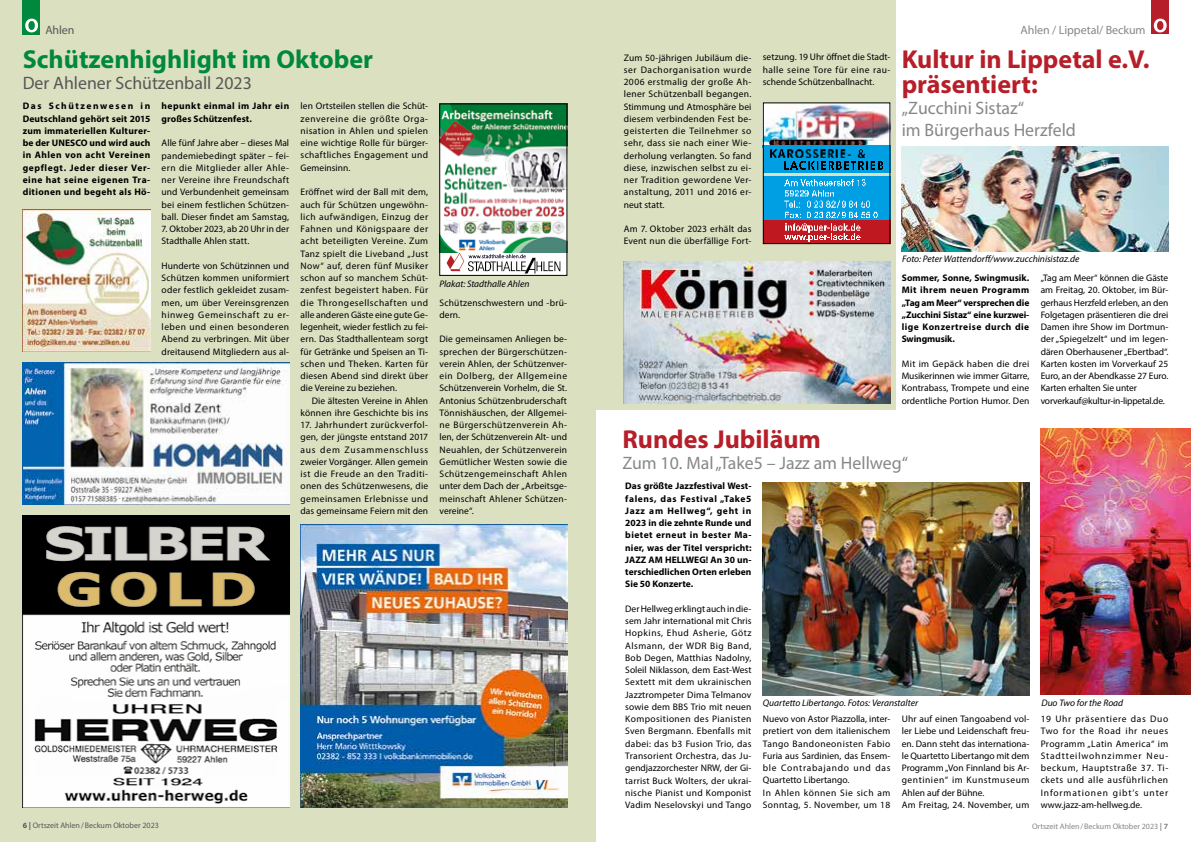
<style>
.page{position:relative;width:1191px;height:842px;background:#fff}
.page>*{position:absolute;margin:0;border:0;box-sizing:border-box;transform-origin:0 0}
.t1{font:700 26px/25px "Myriad Pro";color:#b61f29}
.t2{font:700 26px "Myriad Pro";color:#00893e}
.t3{font:18px/21.6px "Myriad Pro";color:#878787}
.t4{font:18px "Myriad Pro";color:#575756}
.t5{font:12px "Myriad Pro";letter-spacing:-.005em;color:#878787}
.t6{font:12px "Myriad Pro";letter-spacing:-.01em;color:#575756}
.t7{font:9.5px/12.3px "Myriad Pro";letter-spacing:.01em;color:#000;text-align:justify}
.t8{font:700 9.5px/12.3px "Myriad Pro";letter-spacing:.02em;color:#000;text-align:justify}
.t9{font:9.5px/12.3px "Myriad Pro";letter-spacing:-.01em;color:#000}
.t10{font:italic 9.5px "Myriad Pro";color:#000}
.t11{font:700 9.5px/12.3px "Myriad Pro";letter-spacing:.045em;color:#000}
.t12{font:8px "Myriad Pro";color:#575756}
.t13{font:8px "Myriad Pro";color:#878787}
.s1{font-weight:700}
</style>
<div class="page">
<div style="left:1151px;top:0;width:17px;height:34px;background:#b61f29"></div>
<svg style="left:1153px;top:19px;width:13px;height:13px"></svg>
<div style="left:0;top:0;width:595px;height:842px;background:#dbe0c1"></div>
<div style="left:593px;top:0;width:303px;height:410px;background:#dbe0c1"></div>
<div style="left:23px;top:0;width:17px;height:34px;background:#00893e"></div>
<svg style="left:25px;top:19px;width:13px;height:13px"></svg>
<img style="left:23px;top:516px;width:266px;height:292px">
<img style="left:624px;top:261px;width:266px;height:142px">
<img style="left:23px;top:210px;width:127px;height:142px">
<div style="left:763px;top:146px;width:127px;height:27px;background:#009fe3"></div>
<div style="left:763px;top:176px;width:127px;height:45px;background:#009fe3"></div>
<img style="left:765px;top:104px;width:123px;height:42px">
<img style="left:770px;top:149px;width:95px;height:9px">
<img style="left:784px;top:161px;width:99px;height:9px">
<div style="left:763px;top:221px;width:127px;height:23px;background:#c01821"></div>
<img style="left:784px;top:179px;width:94px;height:39px">
<img style="left:784px;top:233px;width:77px;height:9px">
<img style="left:785px;top:223px;width:76px;height:10px">
<div style="left:763px;top:102px;width:127px;height:142px;border:1px solid #000"></div>
<img style="left:23px;top:363px;width:266px;height:142px">
<div style="left:440px;top:253px;width:127px;height:22px;background:#fff"></div>
<img style="left:446px;top:253px;width:115px;height:21px">
<img style="left:441px;top:106px;width:124px;height:147px">
<div style="left:439px;top:104px;width:128px;height:172px;border:1px solid #000"></div>
<img style="left:763px;top:483px;width:266px;height:212px">
<img style="left:1040px;top:429px;width:151px;height:265px">
<img style="left:902px;top:146px;width:266px;height:105px">
<img style="left:300px;top:524px;width:267px;height:284px">
<p class="t6" style="left:45px;top:22px;width:31px">Ahlen</p>
<p class="t5" style="left:1020px;top:22px;width:126px">Ahlen / Lippetal/ Beckum</p>
<h1 class="t2" style="left:23px;top:42px;width:352px">Schützenhighlight im Oktober</h1>
<h2 class="t4" style="left:23px;top:72px;width:231px">Der Ahlener Schützenball 2023</h2>
<p class="t8" style="left:23px;top:100px;width:129px">Das Schützenwesen in Deutschland gehört seit 2015 zum immateriellen Kulturer&shy;be der UNESCO und wird auch in Ahlen von acht Vereinen gepflegt. Jeder dieser Ver&shy;eine hat seine eigenen Tra&shy;ditionen und begeht als Hö-</p>
<p class="t11" style="left:162px;top:100px;width:129px">hepunkt einmal im Jahr ein großes Schützenfest.</p>
<h1 class="t1" style="left:901px;top:46px;width:249px">Kultur in Lippetal e.V. präsentiert:</h1>
<h2 class="t3" style="left:901px;top:97px;width:176px">„Zucchini Sistaz“<br>im Bürgerhaus Herzfeld</h2>
<p class="t7" style="left:763px;top:51px;width:129px">setzung. 19 Uhr öffnet die Stadt&shy;halle seine Tore für eine rau&shy;schende Schützenballnacht.</p>
<p class="t7" style="left:624px;top:51px;width:129px">Zum 50-jährigen Jubiläum die&shy;ser Dachorganisation wurde 2006 erstmalig der große Ah&shy;lener Schützenball begangen.<br>Stimmung und Atmosphäre bei diesem verbindenden Fest be&shy;geisterten die Teilnehmer so sehr, dass sie nach einer Wie&shy;derholung verlangten. So fand diese, inzwischen selbst zu ei&shy;ner Tradition gewordene Ver&shy;anstaltung, 2011 und 2016 er&shy;neut statt.</p>
<p class="t7" style="left:624px;top:223px;width:129px">Am 7. Oktober 2023 erhält das<br>Event nun die überfällige Fort-</p>
<p class="t7" style="left:300px;top:100px;width:129px">len Ortsteilen stellen die Schüt&shy;zenvereine die größte Orga&shy;nisation in Ahlen und spielen eine wichtige Rolle für bürger&shy;schaftliches Engagement und Gemeinsinn.</p>
<p class="t7" style="left:300px;top:186px;width:129px">Eröffnet wird der Ball mit dem, auch für Schützen ungewöhn&shy;lich aufwändigen, Einzug der Fahnen und Königspaare der acht beteiligten Vereine. Zum Tanz spielt die Liveband „Just Now“ auf, deren fünf Musiker schon auf so manchem Schüt&shy;zenfest begeistert haben. Für die Throngesellschaften und alle anderen Gäste eine gute Ge&shy;legenheit, wieder festlich zu fei&shy;ern. Das Stadthallenteam sorgt für Getränke und Speisen an Ti&shy;schen und Theken. Karten für diesen Abend sind direkt über die Vereine zu beziehen.</p>
<p class="t7" style="left:300px;top:394px;width:129px;text-align:right">Die ältesten Vereine in Ahlen können ihre Geschichte bis ins</p>
<p class="t7" style="left:300px;top:419px;width:129px">17. Jahrhundert zurückverfol&shy;gen, der jüngste entstand 2017 aus dem Zusammenschluss zweier Vorgänger. Allen gemein ist die Freude an den Traditi&shy;onen des Schützenwesens, die gemeinsamen Erlebnisse und das gemeinsame Feiern mit den</p>
<p class="t7" style="left:162px;top:137px;width:129px">Alle fünf Jahre aber – dieses Mal pandemiebedingt später – fei&shy;ern die Mitglieder aller Ahle&shy;ner Vereine ihre Freundschaft und Verbundenheit gemeinsam bei einem festlichen Schützen&shy;ball. Dieser findet am Samstag,</p>
<p class="t7" style="left:162px;top:223px;width:129px">7. Oktober 2023, ab 20 Uhr in der<br>Stadthalle Ahlen statt.</p>
<p class="t7" style="left:162px;top:259px;width:129px">Hunderte von Schützinnen und Schützen kommen uniformiert oder festlich gekleidet zusam&shy;men, um über Vereinsgrenzen hinweg Gemeinschaft zu er&shy;leben und einen besonderen Abend zu verbringen. Mit über dreitausend Mitgliedern aus al-</p>
<p class="t10" style="left:902px;top:253px;width:179px">Foto: Peter Wattendorff/www.zucchinisistaz.de</p>
<p class="t9" style="left:1040px;top:272px;width:129px">„Tag am Meer“ können die Gäste am Freitag, 20. Oktober, im Bür&shy;gerhaus Herzfeld erleben, an den<br>Folgetagen präsentieren die drei<br>Damen ihre Show im Dortmun&shy;der „Spiegelzelt“ und im legen&shy;dären Oberhausener „Ebertbad“.<br>Karten kosten im Vorverkauf 25<br>Euro, an der Abendkasse 27 Euro.<br>Karten erhalten Sie unter vorverkauf@kultur-in-lippetal.de.</p>
<p class="t8" style="left:901px;top:271px;width:129px">Sommer, Sonne, Swingmusik.<br>Mit ihrem neuen Programm „Tag am Meer“ versprechen die „Zucchini Sistaz“ eine kurzwei&shy;lige Konzertreise durch die Swingmusik.</p>
<p class="t7" style="left:901px;top:357px;width:129px">Mit im Gepäck haben die drei Musikerinnen wie immer Gitarre, Kontrabass, Trompete und eine ordentliche Portion Humor. Den</p>
<p class="t10" style="left:439px;top:278px;width:92px">Plakat: Stadthalle Ahlen</p>
<p class="t7" style="left:439px;top:296px;width:129px">Schützenschwestern und -brü&shy;dern.</p>
<p class="t7" style="left:439px;top:333px;width:129px">Die gemeinsamen Anliegen be&shy;sprechen der Bürgerschützen&shy;verein Ahlen, der Schützenver&shy;ein Dolberg, der Allgemeine Schützenverein Vorhelm, die St.<br>Antonius Schützenbruderschaft Tönnishäuschen, der Allgemei&shy;ne Bürgerschützenverein Ah&shy;len, der Schützenverein Alt- und Neuahlen, der Schützenverein Gemütlicher Westen sowie die Schützengemeinschaft Ahlen unter dem Dach der „Arbeitsge&shy;meinschaft Ahlener Schützen&shy;vereine“.</p>
<h1 class="t1" style="left:622px;top:425px;width:200px">Rundes Jubiläum</h1>
<h2 class="t3" style="left:622px;top:452px;width:287px">Zum 10. Mal „Take5 – Jazz am Hellweg“</h2>
<p class="t8" style="left:625px;top:480px;width:128px">Das größte Jazzfestival West&shy;falens, das Festival „Take5<br>Jazz am Hellweg“, geht in 2023 in die zehnte Runde und bietet erneut in bester Ma&shy;nier, was der Titel verspricht:<br>JAZZ AM HELLWEG! An 30 un&shy;terschiedlichen Orten erleben Sie 50 Konzerte.</p>
<p class="t7" style="left:625px;top:602px;width:128px">Der Hellweg erklingt auch in die&shy;sem Jahr international mit Chris Hopkins, Ehud Asherie, Götz Alsmann, der WDR Big Band, Bob Degen, Matthias Nadolny, Soleil Niklasson, dem East-West Sextett mit dem ukrainischen Jazztrompeter Dima Telmanov sowie dem BBS Trio mit neuen Kompositionen des Pianisten Sven Bergmann. Ebenfalls mit dabei: das b3 Fusion Trio, das Transorient Orchestra, das Ju&shy;gendjazzorchester NRW, der Gi&shy;tarrist Buck Wolters, der ukrai&shy;nische Pianist und Komponist Vadim Neselovskyi und Tango</p>
<p class="t10" style="left:1041px;top:696px;width:83px">Duo Two for the Road</p>
<p class="t10" style="left:763px;top:697px;width:157px">Quartetto Libertango. Fotos: Veranstalter</p>
<p class="t7" style="left:763px;top:713px;width:129px;text-align:left">Nuevo von Astor Piazzolla, inter&shy;pretiert von dem italienischem<br>Tango Bandoneonisten Fabio<br>Furia aus Sardinien, das Ensem&shy;ble Contrabajando und das<br>Quartetto Libertango.<br>In Ahlen können Sie sich am<br>Sonntag, 5. November, um 18</p>
<p class="t7" style="left:901px;top:713px;width:129px;text-align:left">Uhr auf einen Tangoabend vol&shy;ler Liebe und Leidenschaft freu&shy;en. Dann steht das internationa&shy;le Quartetto Libertango mit dem<br>Programm „Von Finnland bis Ar&shy;gentinien“ im Kunstmuseum<br>Ahlen auf der Bühne.<br>Am Freitag, 24. November, um</p>
<p class="t7" style="left:1040px;top:713px;width:129px">19 Uhr präsentiere das Duo Two for the Road ihr neues Programm „Latin America“ im Stadtteilwohnzimmer Neu&shy;beckum, Hauptstraße 37. Ti&shy;ckets und alle ausführlichen Informationen gibt’s unter www.jazz-am-hellweg.de.</p>
<p class="t12" style="left:23px;top:821px;width:138px"><span class="s1">6 |</span> Ortszeit Ahlen/Beckum Oktober 2023</p>
<p class="t13" style="left:1032px;top:821px;width:138px">Ortszeit Ahlen/Beckum Oktober 2023 <span class="s1">| 7</span></p>
</div>
